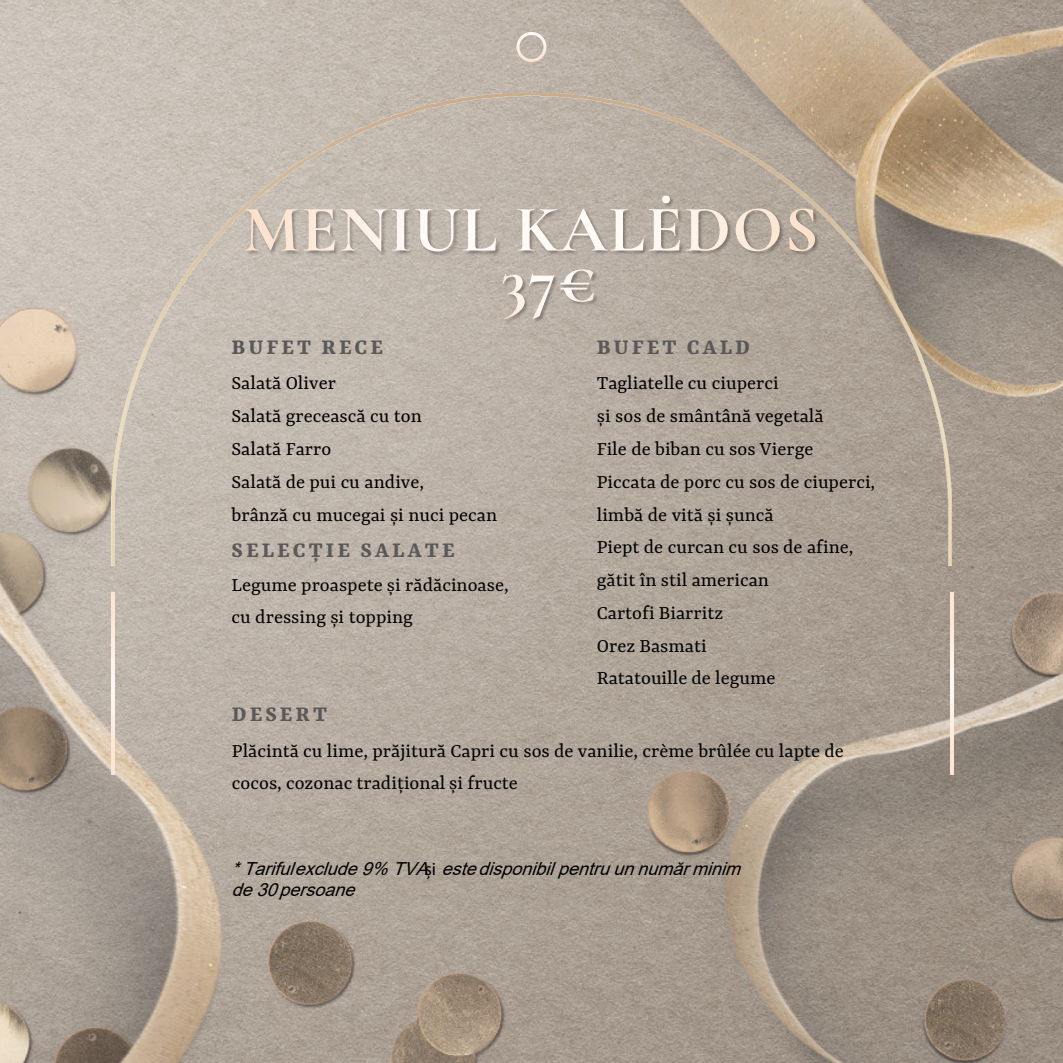
<style>
.page{position:relative;width:1063px;height:1063px;background:#fff}
.page>*{position:absolute;margin:0;border:0;box-sizing:border-box;transform-origin:0 0}
.t1{font:700 24px "Yrsa";letter-spacing:.13em;color:#595959}
.t2{font:21px/32.7px "Yrsa";color:#000}
.t3{font:italic 18px "Arial";color:#000}
.s1{font-family:"Myriad Pro";font-style:normal}
</style>
<div class="page">
<img style="left:0;top:0;width:1063px;height:1063px">
<img style="left:112px;top:94px;width:839px;height:471px">
<img style="left:242px;top:207px;width:223px;height:51px">
<img style="left:461px;top:207px;width:41px;height:50px">
<svg style="left:245px;top:209px;width:251px;height:43px"></svg>
<img style="left:515px;top:193px;width:306px;height:65px">
<svg style="left:517px;top:196px;width:298px;height:55px"></svg>
<img style="left:500px;top:267px;width:100px;height:59px">
<svg style="left:502px;top:269px;width:92px;height:50px"></svg>
<hr style="left:112px;top:592px;width:3px;height:182px;background:#bfbfbf">
<hr style="left:950px;top:592px;width:3px;height:182px;background:#bfbfbf">
<svg style="left:516px;top:32px;width:30px;height:30px"></svg>
<p class="t1" style="left:232px;top:333px;width:153px">BUFET RECE</p>
<p class="t2" style="left:232px;top:367px;width:106px">Salată Oliver</p>
<p class="t2" style="left:232px;top:399px;width:192px">Salată grecească cu ton</p>
<p class="t2" style="left:232px;top:432px;width:101px">Salată Farro</p>
<p class="t2" style="left:232px;top:465px;width:194px">Salată de pui cu andive,</p>
<p class="t2" style="left:232px;top:498px;width:267px">brânză cu mucegai și nuci pecan</p>
<p class="t1" style="left:232px;top:536px;width:225px">SELECȚIE SALATE</p>
<p class="t2" style="left:232px;top:568px;width:279px">Legume proaspete și rădăcinoase,</p>
<p class="t2" style="left:232px;top:601px;width:183px">cu dressing și topping</p>
<p class="t1" style="left:597px;top:333px;width:155px">BUFET CALD</p>
<p class="t2" style="left:597px;top:367px;width:183px">Tagliatelle cu ciuperci</p>
<p class="t2" style="left:597px;top:399px;width:228px">și sos de smântână vegetală</p>
<p class="t2" style="left:597px;top:432px;width:218px">File de biban cu sos Vierge</p>
<p class="t2" style="left:597px;top:465px;width:280px">Piccata de porc cu sos de ciuperci,</p>
<p class="t2" style="left:597px;top:498px;width:178px">limbă de vită și șuncă</p>
<p class="t2" style="left:597px;top:530px;width:258px">Piept de curcan cu sos de afine,</p>
<p class="t2" style="left:597px;top:563px;width:174px">gătit în stil american</p>
<p class="t2" style="left:597px;top:596px;width:128px">Cartofi Biarritz</p>
<p class="t2" style="left:597px;top:629px;width:111px">Orez Basmati</p>
<p class="t2" style="left:597px;top:662px;width:180px">Ratatouille de legume</p>
<p class="t1" style="left:232px;top:701px;width:97px">DESERT</p>
<p class="t2" style="left:232px;top:734px;width:613px">Plăcintă cu lime, prăjitură Capri cu sos de vanilie, crème brûlée cu lapte de cocos, cozonac tradițional și fructe</p>
<p class="t3" style="left:232px;top:856px;width:518px">*Tarifulexclude9% TVA<span class="s1">ș i</span> este disponibil pentru unnumăr minim</p>
<p class="t3" style="left:232px;top:878px;width:132px">de30persoane</p>
</div>
